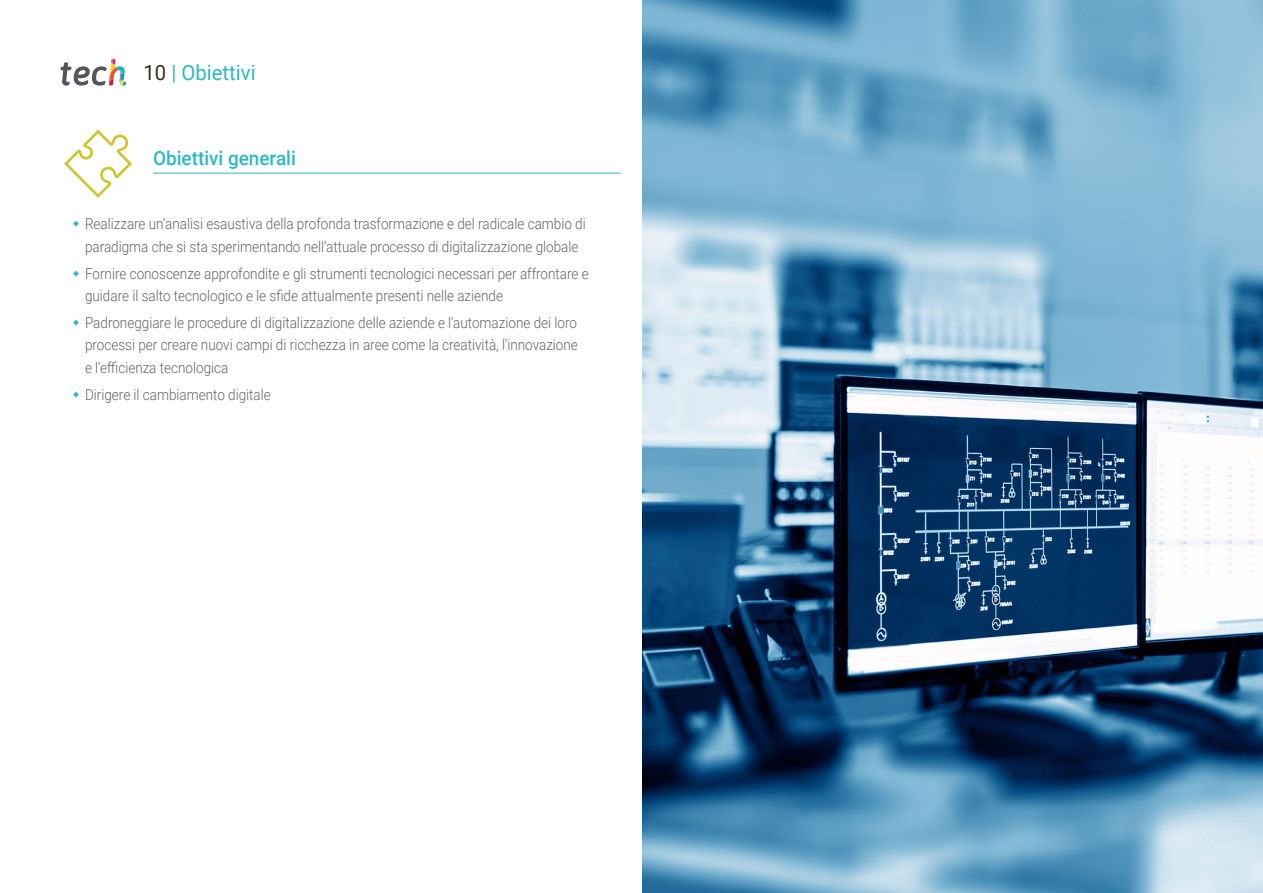
<style>
.page{position:relative;width:1263px;height:893px;background:#fff}
.page>*{position:absolute;margin:0;border:0;box-sizing:border-box;transform-origin:0 0}
.t1{font:21px "Roboto";color:#2db8c5}
.t2{font:500 19.5px "Roboto";color:#2db8c5}
.t3{font:300 15px/22.5px "Roboto";color:#61646a;scale:.9 1}
.s1{color:#312e20}
</style>
<div class="page">
<hr style="left:153px;top:173px;width:468px;height:1px;background:#2db8c5">
<svg style="left:64px;top:130px;width:68px;height:68px"></svg>
<svg style="left:61px;top:59px;width:65px;height:27px"></svg>
<img style="left:642px;top:0;width:621px;height:893px">
<h1 class="t1" style="left:144px;top:57px;width:114px"><span class="s1">10</span> | Obiettivi</h1>
<h2 class="t2" style="left:153px;top:144px;width:144px">Obiettivi generali</h2>
<p class="t3" style="left:85px;top:212px;width:558px">Realizzare un’analisi esaustiva della profonda trasformazione e del radicale cambio di paradigma che si sta sperimentando nell’attuale processo di digitalizzazione globale</p>
<p class="t3" style="left:85px;top:261px;width:561px">Fornire conoscenze approfondite e gli strumenti tecnologici necessari per affrontare e guidare il salto tecnologico e le sfide attualmente presenti nelle aziende</p>
<p class="t3" style="left:85px;top:311px;width:549px;text-align:justify">Padroneggiare le procedure di digitalizzazione delle aziende e l'automazione dei loro processi per creare nuovi campi di ricchezza in aree come la creatività, l'innovazione e l'efficienza tecnologica</p>
<p class="t3" style="left:85px;top:382px;width:208px">Dirigere il cambiamento digitale</p>
</div>
